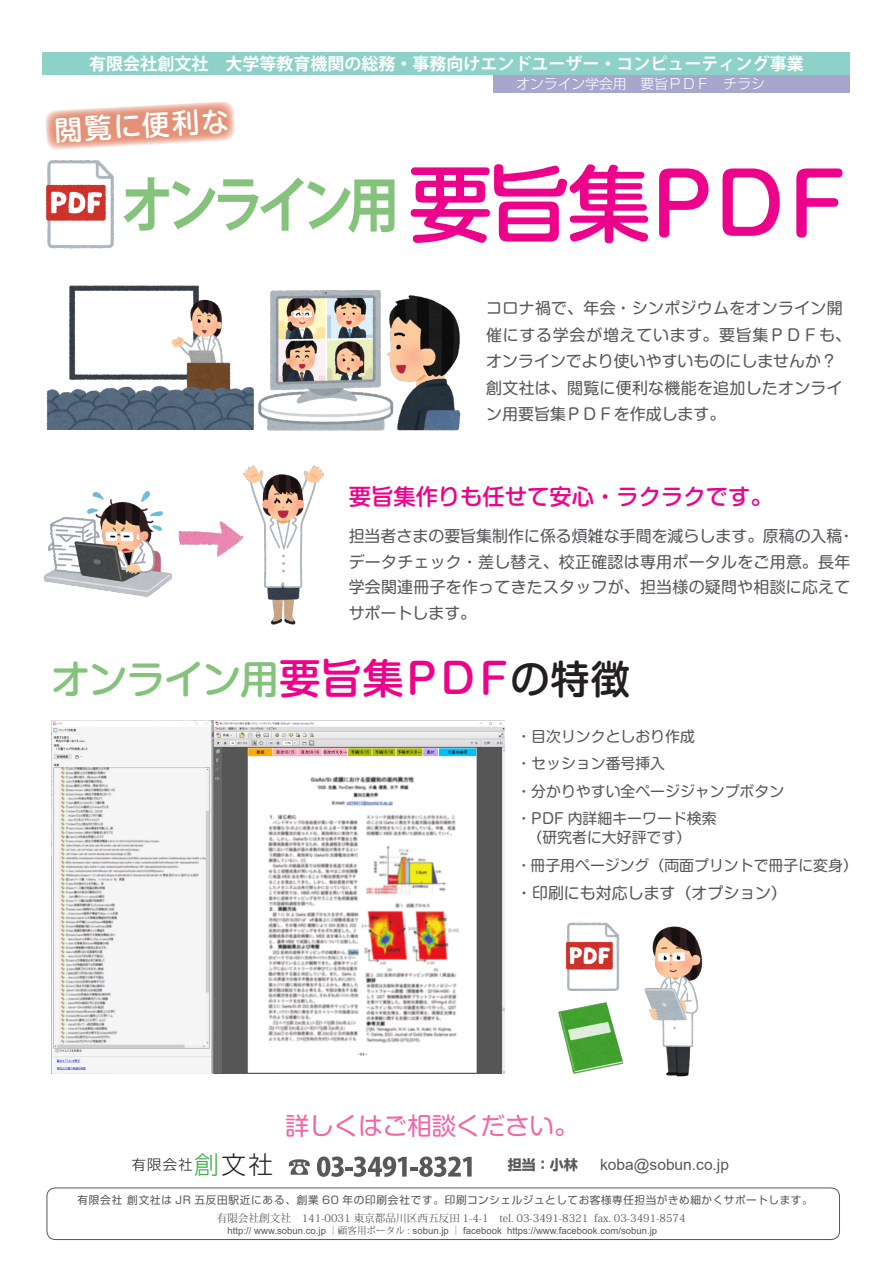
<style>
.page{position:relative;width:893px;height:1263px;background:#fff}
.page>*{position:absolute;margin:0;border:0;box-sizing:border-box;transform-origin:0 0}
.t1{font:700 60.6px "Koz Go Pro";letter-spacing:-.14em;color:#85c37d;scale:.87 1}
.t2{font:500 39.3px "Shin M Go Pro";letter-spacing:-.035em;color:#85c37d}
.t3{font:500 27.6px "Shin M Go Pro";color:#fff}
.t4{font:24.45px "Shin M Go Pro";color:#f166a7}
.t5{font:500 22.35px "Shin M Go Pro";color:#ed028c}
.t6{font:700 16.95px "Koz Go Pro";color:#fff}
.t7{font:15.9px/26.5px "Shin M Go Pro";letter-spacing:.015em;color:#57585a}
.t8{font:15.6px "Arial";color:#57585a}
.t9{font:14.85px "Shin M Go Pro";color:#57585a}
.t10{font:300 14.25px "Shin Go Pro";color:#231f20}
.t11{font:700 13.95px "Shin Go Pro";color:#57585a}
.t12{font:300 13.8px "Shin Go Pro";color:#fff}
.t13{font:10.65px "Shin Go Pro";letter-spacing:.05em;color:#57585a}
.t14{font:10.65px "Koz Min Pro";color:#57585a}
.t15{font:9.6px "Arial";color:#57585a}
.s1{font-family:"Shin M Go Pro";font-weight:500;font-size:84px;color:#ed028c}
.s2{font-size:41.4px;color:#ed028c}
.s3{color:#231f20}
.s4{font-size:24.6px;color:#40ae49}
.s5{font-size:24.6px}
.s6{font-family:"Koz Min Pro"}
</style>
<div class="page">
<img style="left:258px;top:289px;width:203px;height:142px">
<img style="left:46px;top:285px;width:209px;height:145px">
<img style="left:43px;top:491px;width:129px;height:106px">
<img style="left:565px;top:922px;width:55px;height:69px">
<img style="left:45px;top:160px;width:69px;height:89px">
<img style="left:644px;top:926px;width:59px;height:151px">
<img style="left:558px;top:1002px;width:66px;height:72px">
<img style="left:51px;top:720px;width:454px;height:353px">
<div style="left:493px;top:70px;width:357px;height:23px;background:#a7a7cd"></div>
<div style="left:43px;top:52px;width:807px;height:23px;background:#8dd1c9"></div>
<img style="left:243px;top:465px;width:81px;height:160px">
<img style="left:178px;top:516px;width:73px;height:45px">
<svg style="left:289px;top:1159px;width:21px;height:16px"></svg>
<svg style="left:317px;top:1156px;width:155px;height:21px"></svg>
<div style="left:47px;top:1188px;width:793px;height:52px;border:1px solid #57585a;border-radius:9px"></div>
<svg style="left:46px;top:102px;width:189px;height:48px"></svg>
<p class="t6" style="left:89px;top:53px;width:716px">有限会社創文社　大学等教育機関の総務・事務向けエンドユーザー・コンピューティング事業</p>
<p class="t3" style="left:53px;top:108px;width:176px;rotate:-3deg">閲覧に便利な</p>
<p class="t12" style="left:516px;top:72px;width:250px">オンライン学会用　要旨ＰＤＦ　チラシ</p>
<p class="t1" style="left:121px;top:166px;width:850px">オンライン用<span class="s1">要旨集ＰＤＦ</span></p>
<p class="t7" style="left:486px;top:293px;width:366px">コロナ禍で、年会・シンポジウムをオンライン開催にする学会が増えています。要旨集ＰＤＦも、オンラインでより使いやすいものにしませんか?</p>
<p class="t7" style="left:486px;top:373px;width:358px">創文社は、閲覧に便利な機能を追加したオンライン用要旨集ＰＤＦを作成します。</p>
<p class="t5" style="left:349px;top:479px;width:426px">要旨集作りも任せて安心・ラクラクです。</p>
<p class="t7" style="left:349px;top:522px;width:503px;line-height:25.5px">担当者さまの要旨集制作に係る煩雑な手間を減らします。原稿の入稿データチェック・差し替え、校正確認は専用ポータルをご用意。長年学会関連冊子を作ってきたスタッフが、担当様の疑問や相談に応えてサポートします。</p>
<p class="t7" style="left:838px;top:521px;width:17px">・</p>
<p class="t2" style="left:51px;top:647px;width:581px">オンライン用<span class="s2">要旨集ＰＤＦ</span><span class="s3">の特徴</span></p>
<p class="t9" style="left:516px;top:724px;width:180px">・目次リンクとしおり作成</p>
<p class="t9" style="left:516px;top:751px;width:150px">・セッション番号挿入</p>
<p class="t9" style="left:516px;top:779px;width:269px">・分かりやすい全ページジャンプボタン</p>
<p class="t9" style="left:516px;top:807px;width:202px">・PDF 内詳細キーワード検索</p>
<p class="t9" style="left:520px;top:825px;width:173px">　（研究者に大好評です(</p>
<p class="t9" style="left:516px;top:853px;width:343px">・冊子用ページング（両面プリントで冊子に変身(</p>
<p class="t7" style="left:516px;top:877px;width:273px">・印刷にも対応します（オプション(</p>
<p class="t4" style="left:285px;top:1106px;width:295px">詳しくはご相談ください。</p>
<p class="t10" style="left:132px;top:1153px;width:143px">有限会社<span class="s4">創</span><span class="s5">文社</span></p>
<p class="t13" style="left:127px;top:1192px;width:687px">創文社は JR 五反田駅近にある、創業 60 年の印刷会社です。印刷コンシェルジュとしてお客様専任担当がきめ細かくサポートします。</p>
<p class="t11" style="left:508px;top:1153px;width:71px">担当：小林</p>
<p class="t8" style="left:600px;top:1153px;width:130px">koba@sobun.co j p.</p>
<p class="t13" style="left:78px;top:1192px;width:46px">有限会社</p>
<p class="t14" style="left:217px;top:1210px;width:373px">有限会社創文社　141-0031 東京都品川区西五反田 1-4-1　tel. 03-3491-8321</p>
<p class="t15" style="left:507px;top:1224px;width:151px">https://www.facebook.com/sobun j p.</p>
<p class="t14" style="left:594px;top:1210px;width:93px">fax. 03-3491-8574</p>
<p class="t15" style="left:228px;top:1224px;width:276px">http:// www.sobun.co j p. <span class="s6">｜顧客用ポータル</span> : sobun j p. <span class="s6">｜</span> facebook</p>
</div>
